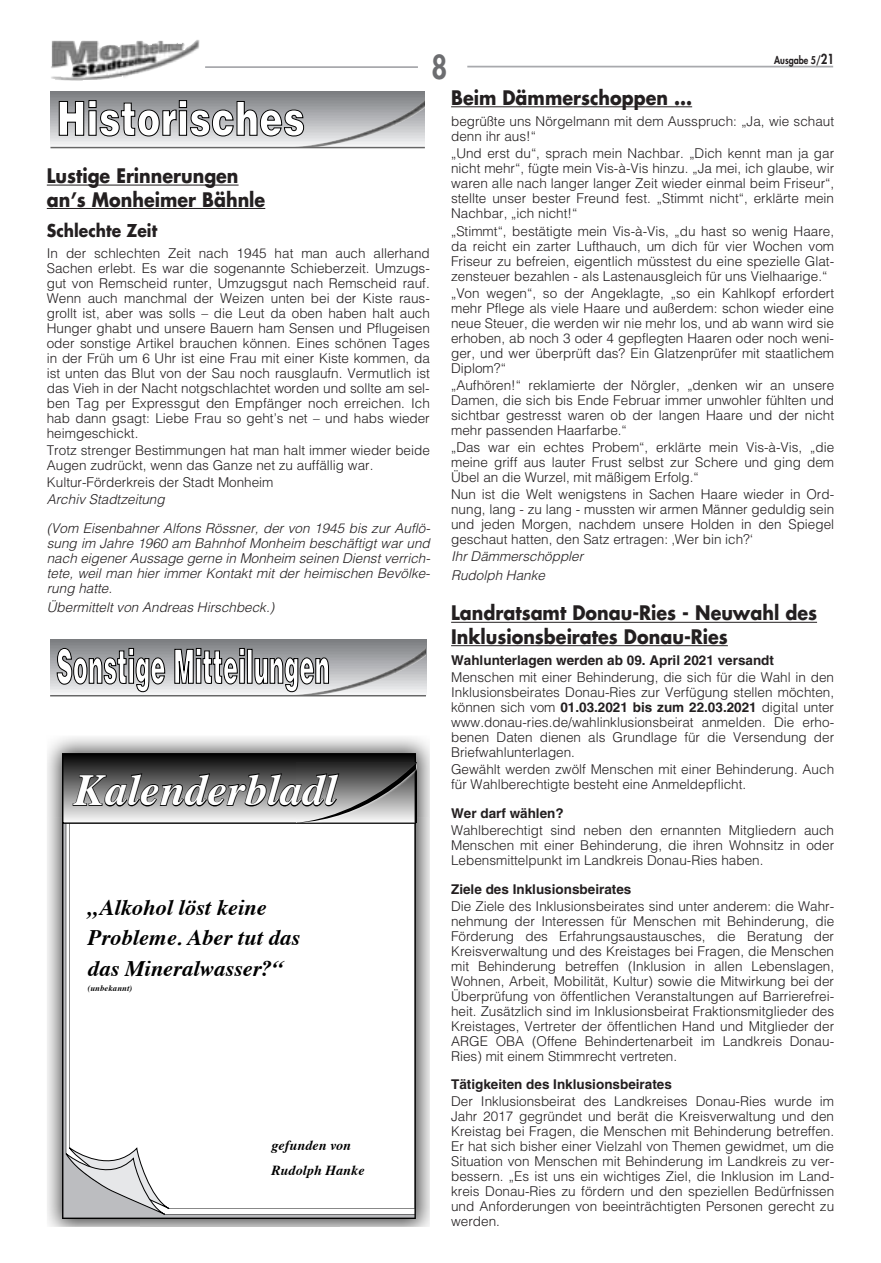
<style>
.page{position:relative;width:881px;height:1263px;background:#fff}
.page>*{position:absolute;margin:0;border:0;box-sizing:border-box;transform-origin:0 0}
.t1{font:900 47.1px "Helvetica";letter-spacing:.01em;color:#fff;scale:.47 1}
.t2{font:900 46.95px "Helvetica";letter-spacing:.015em;color:#fff;scale:.75 1}
.t3{font:italic 700 44.25px "Times";color:#fff}
.t4{font:800 32.1px "Futura LT";color:#6c6d70;scale:.85 1}
.t5{font:italic 700 22.2px/30.5px "Times";color:#000}
.t6{font:700 19.5px/23.4px "Futura LT";color:#231f20;scale:.9 1}
.t7{font:700 17.25px "Futura LT";color:#231f20;scale:.9 1}
.t8{font:italic 700 13.8px/24.9px "Times";letter-spacing:.005em;color:#000}
.t9{font:300 13.5px/15px "Helvetica LT";color:#231f20;text-align:justify}
.t10{font:italic 300 13.5px/15px "Helvetica LT";color:#231f20}
.t11{font:700 13.5px "Helvetica LT";color:#231f20}
.t12{font:800 10.5px "Futura LT";color:#231f20;scale:.85 1}
.t13{font:italic 700 8.25px "Times";letter-spacing:.025em;color:#000}
.s1{font-size:13.5px}
.s2{font-weight:700}
</style>
<div class="page">
<img style="left:51px;top:40px;width:148px;height:41px">
<hr style="left:205px;top:66px;width:213px;height:2px;background:#a8a9ad">
<hr style="left:467px;top:66px;width:365px;height:1px;background:#a8a9ad">
<hr style="left:451px;top:106px;width:241px;height:1px;background:#231f20">
<hr style="left:451px;top:622px;width:365px;height:1px;background:#231f20">
<hr style="left:451px;top:645px;width:276px;height:1px;background:#231f20">
<hr style="left:47px;top:185px;width:191px;height:1px;background:#231f20">
<hr style="left:47px;top:208px;width:218px;height:1px;background:#231f20">
<img style="left:50px;top:91px;width:375px;height:56px">
<img style="left:266px;top:100px;width:159px;height:48px">
<svg style="left:59px;top:100px;width:245px;height:36px;background:#96979a"></svg>
<hr style="left:50px;top:147px;width:374px;height:1px;background:#666">
<img style="left:50px;top:639px;width:376px;height:54px">
<img style="left:266px;top:648px;width:160px;height:47px">
<svg style="left:57px;top:648px;width:108px;height:44px;background:#9b9c9e"></svg>
<svg style="left:174px;top:648px;width:71px;height:37px;background:#868789"></svg>
<div style="left:247px;top:649px;width:5px;height:35px;border:1px solid #000"></div>
<svg style="left:254px;top:657px;width:75px;height:35px;background:#9b9c9e"></svg>
<hr style="left:50px;top:636px;width:376px;height:1px;background:#666">
<hr style="left:50px;top:695px;width:376px;height:1px;background:#666">
<img style="left:47px;top:737px;width:382px;height:80px">
<img style="left:47px;top:817px;width:93px;height:410px">
<img style="left:340px;top:817px;width:89px;height:410px">
<svg style="left:69px;top:824px;width:345px;height:385px"></svg>
<svg style="left:62px;top:753px;width:354px;height:71px;background:#686868"></svg>
<svg style="left:65px;top:1147px;width:105px;height:68px"></svg>
<h3 class="t4" style="left:431px;top:46px;width:20px">8</h3>
<p class="t12" style="left:774px;top:53px;width:72px">Ausgabe 5/<span class="s1">21</span></p>
<h3 class="t6" style="left:451px;top:86px;width:269px">Beim Dämmerschoppen ...</h3>
<p class="t9" style="left:451px;top:114px;width:384px">begrüßte uns Nörgelmann mit dem Ausspruch: „Ja, wie schaut denn ihr aus!“</p>
<p class="t9" style="left:451px;top:146px;width:384px">„Und erst du“, sprach mein Nachbar. „Dich kennt man ja gar nicht mehr“, fügte mein Vis-à-Vis hinzu. „Ja mei, ich glaube, wir waren alle nach langer langer Zeit wieder einmal beim Friseur“, stellte unser bester Freund fest. „Stimmt nicht“, erklärte mein Nachbar, „ich nicht!“</p>
<p class="t9" style="left:451px;top:223px;width:384px">„Stimmt“, bestätigte mein Vis-à-Vis, „du hast so wenig Haare, da reicht ein zarter Lufthauch, um dich für vier Wochen vom Friseur zu befreien, eigentlich müsstest du eine spezielle Glat&shy;zensteuer bezahlen - als Lastenausgleich für uns Vielhaarige. “</p>
<p class="t9" style="left:451px;top:285px;width:384px">„Von wegen“, so der Angeklagte, „so ein Kahlkopf erfordert mehr Pflege als viele Haare und außerdem: schon wieder eine neue Steuer, die werden wir nie mehr los, und ab wann wird sie erhoben, ab noch 3 oder 4 gepflegten Haaren oder noch weni&shy;ger, und wer überprüft das? Ein Glatzenprüfer mit staatlichem Diplom?“</p>
<p class="t9" style="left:451px;top:377px;width:384px">„Aufhören!“ reklamierte der Nörgler, „denken wir an unsere Damen, die sich bis Ende Februar immer unwohler fühlten und sichtbar gestresst waren ob der langen Haare und der nicht mehr passenden Haarfarbe. “</p>
<p class="t9" style="left:451px;top:439px;width:384px">„Das war ein echtes Probem“, erklärte mein Vis-à-Vis, „die meine griff aus lauter Frust selbst zur Schere und ging dem Übel an die Wurzel, mit mäßigem Erfolg. “</p>
<p class="t9" style="left:451px;top:487px;width:384px">Nun ist die Welt wenigstens in Sachen Haare wieder in Ord&shy;nung, lang - zu lang - mussten wir armen Männer geduldig sein und jeden Morgen, nachdem unsere Holden in den Spiegel geschaut hatten, den Satz ertragen: ‚Wer bin ich?‘</p>
<p class="t10" style="left:451px;top:547px;width:134px;line-height:19.2px">Ihr Dämmerschöppler<br>Rudolph Hanke</p>
<h3 class="t6" style="left:451px;top:601px;width:408px">Landratsamt Donau-Ries - Neuwahl des<br>Inklusionsbeirates Donau-Ries</h3>
<p class="t11" style="left:451px;top:652px;width:324px">Wahlunterlagen werden ab 09. April 2021 versandt</p>
<p class="t9" style="left:451px;top:670px;width:384px">Menschen mit einer Behinderung, die sich für die Wahl in den Inklusionsbeirates Donau-Ries zur Verfügung stellen möchten, können sich vom <span class="s2">01.03.2021 bis zum 22.03.2021</span> digital unter www. donau-ries. de/wahlinklusionsbeirat anmelden. Die erho&shy;benen Daten dienen als Grundlage für die Versendung der Briefwahlunterlagen.</p>
<p class="t9" style="left:451px;top:762px;width:384px">Gewählt werden zwölf Menschen mit einer Behinderung. Auch für Wahlberechtigte besteht eine Anmeldepflicht.</p>
<p class="t11" style="left:451px;top:805px;width:114px">Wer darf wählen?</p>
<p class="t9" style="left:451px;top:823px;width:384px">Wahlberechtigt sind neben den ernannten Mitgliedern auch Menschen mit einer Behinderung, die ihren Wohnsitz in oder Lebensmittelpunkt im Landkreis Donau-Ries haben.</p>
<p class="t11" style="left:451px;top:880px;width:182px">Ziele des Inklusionsbeirates</p>
<p class="t9" style="left:451px;top:898px;width:384px">Die Ziele des Inklusionsbeirates sind unter anderem: die Wahr&shy;nehmung der Interessen für Menschen mit Behinderung, die Förderung des Erfahrungsaustausches, die Beratung der Kreisverwaltung und des Kreistages bei Fragen, die Menschen mit Behinderung betreffen (Inklusion in allen Lebenslagen, Wohnen, Arbeit, Mobilität, Kultur) sowie die Mitwirkung bei der Überprüfung von öffentlichen Veranstaltungen auf Barrierefrei&shy;heit. Zusätzlich sind im Inklusionsbeirat Fraktionsmitglieder des Kreistages, Vertreter der öffentlichen Hand und Mitglieder der ARGE OBA (Offene Behindertenarbeit im Landkreis Donau-Ries) mit einem Stimmrecht vertreten.</p>
<p class="t11" style="left:451px;top:1076px;width:222px">Tätigkeiten des Inklusionsbeirates</p>
<p class="t9" style="left:451px;top:1094px;width:384px;text-align:left">Der Inklusionsbeirat des Landkreises Donau-Ries wurde im Jahr 2017 gegründet und berät die Kreisverwaltung und den Kreistag bei Fragen, die Menschen mit Behinderung betreffen.<br>Er hat sich bisher einer Vielzahl von Themen gewidmet, um die Situation von Menschen mit Behinderung im Landkreis zu ver&shy;bessern. „Es ist uns ein wichtiges Ziel, die Inklusion im Land&shy;kreis Donau-Ries zu fördern und den speziellen Bedürfnissen und Anforderungen von beeinträchtigten Personen gerecht zu werden.</p>
<h2 class="t2" style="left:57px;top:88px;width:332px">Historisches</h2>
<h3 class="t6" style="left:47px;top:164px;width:244px">Lustige Erinnerungen an’s Monheimer Bähnle</h3>
<p class="t7" style="left:47px;top:219px;width:124px">Schlechte Zeit</p>
<p class="t9" style="left:47px;top:246px;width:384px;text-align:left">In der schlechten Zeit nach 1945 hat man auch allerhand Sachen erlebt. Es war die sogenannte Schieberzeit. Umzugs&shy;gut von Remscheid runter, Umzugsgut nach Remscheid rauf.<br>Wenn auch manchmal der Weizen unten bei der Kiste raus&shy;grollt ist, aber was solls – die Leut da oben haben halt auch Hunger ghabt und unsere Bauern ham Sensen und Pflugeisen oder sonstige Artikel brauchen können. Eines schönen Tages in der Früh um 6 Uhr ist eine Frau mit einer Kiste kommen, da ist unten das Blut von der Sau noch rausglaufn. Vermutlich ist das Vieh in der Nacht notgschlachtet worden und sollte am sel&shy;ben Tag per Expressgut den Empfänger noch erreichen. Ich hab dann gsagt: Liebe Frau so geht’s net – und habs wieder heimgeschickt.</p>
<p class="t9" style="left:47px;top:443px;width:384px">Trotz strenger Bestimmungen hat man halt immer wieder beide<br>Augen zudrückt, wenn das Ganze net zu auffällig war.</p>
<p class="t9" style="left:47px;top:475px;width:228px">Kultur-Förderkreis der Stadt Monheim</p>
<p class="t10" style="left:47px;top:485px;width:384px;line-height:28.5px">Archiv Stadtzeitung<br>(Vom Eisenbahner Alfons Rössner, der von 1945 bis zur Auflö-</p>
<p class="t10" style="left:47px;top:535px;width:384px;text-align:justify">sung im Jahre 1960 am Bahnhof Monheim beschäftigt war und nach eigener Aussage gerne in Monheim seinen Dienst verrich&shy;tete, weil man hier immer Kontakt mit der heimischen Bevölke&shy;rung hatte.</p>
<p class="t10" style="left:47px;top:600px;width:229px">Übermittelt von Andreas Hirschbeck.)</p>
<h1 class="t1" style="left:56px;top:635px;width:582px">Sonstige Mitteilungen</h1>
<h3 class="t3" style="left:75px;top:749px;width:263px">Kalenderbladl</h3>
<h3 class="t5" style="left:88px;top:890px;width:214px">„Alkohol löst keine<br>Probleme. Aber tut das das Mineralwasser?“</h3>
<p class="t13" style="left:88px;top:980px;width:46px">(unbekannt)</p>
<p class="t8" style="left:271px;top:1131px;width:94px">gefunden von<br>Rudolph Hanke</p>
</div>
